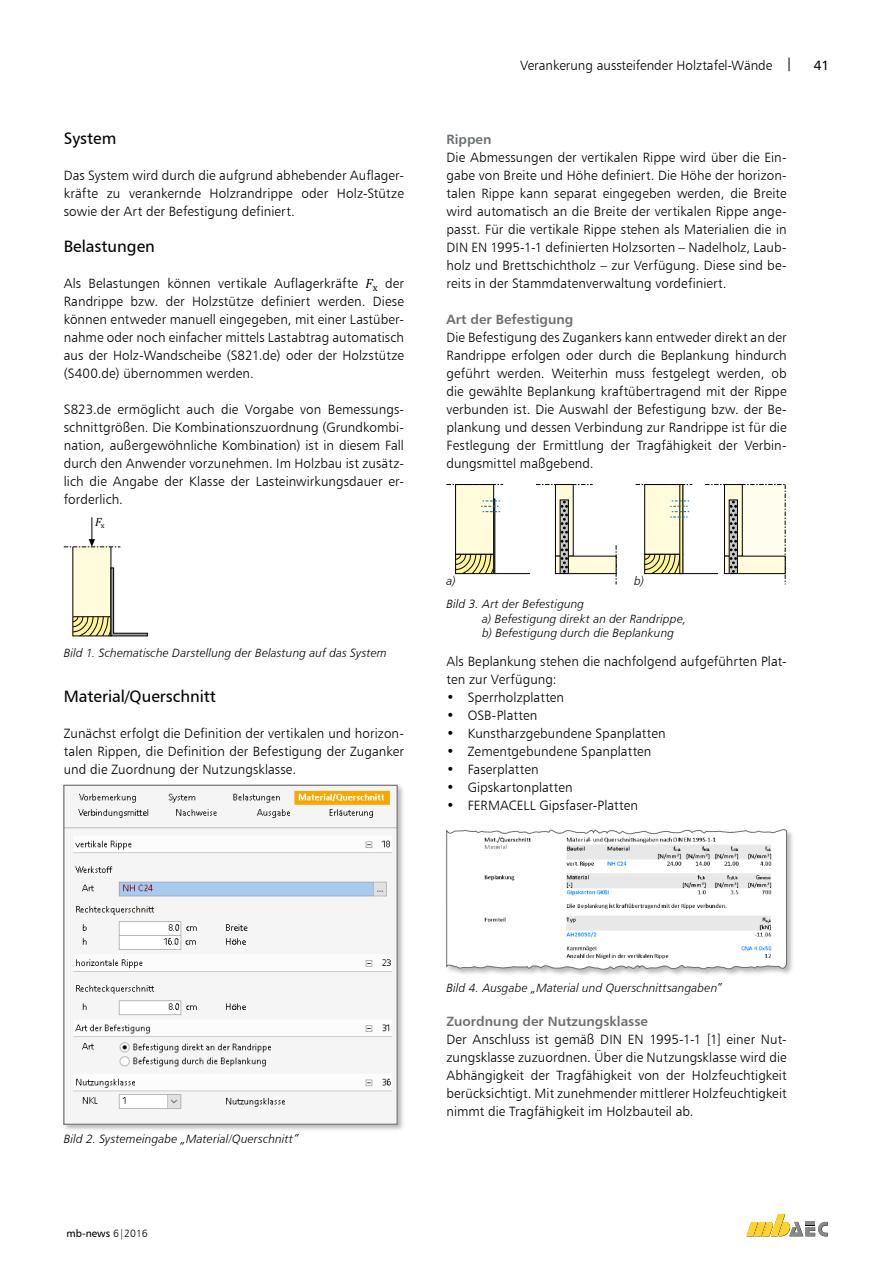
<style>
.page{position:relative;width:893px;height:1263px;background:#fff}
.page>*{position:absolute;margin:0;border:0;box-sizing:border-box;transform-origin:0 0}
.t1{font:16.5px "Humanist 777 BT Roman B";color:#000}
.t2{font:13.5px/18px "Humanist 777 BT Light B";letter-spacing:.005em;color:#000;text-align:justify}
.t3{font:13.5px "Humanist 777 BT Bold B";color:#6b6f72}
.t4{font:13.5px "Humanist 777 BT Roman B";color:#000}
.t5{font:12px/14.4px "Humanist 777 BT Light Italic B";letter-spacing:.01em;color:#000}
.t6{font:italic 12px "Cambria";color:#000}
.t7{font:10.5px "Humanist 777 BT Roman B";color:#000}
.s1{font-family:"Cambria";font-style:italic}
.s2{font-family:"Humanist 777 BT Roman B"}
.s3{font-family:"Humanist 777 BT Light B"}
</style>
<div class="page">
<svg style="left:746px;top:1214px;width:82px;height:23px"></svg>
<div style="left:645px;top:484px;width:38px;height:70px;background:#fffbdb"></div>
<div style="left:644px;top:484px;width:39px;height:71px;border:1px solid #000"></div>
<svg style="left:644px;top:554px;width:35px;height:20px"></svg>
<svg style="left:636px;top:484px;width:56px;height:1px"></svg>
<svg style="left:670px;top:501px;width:19px;height:17px"></svg>
<div style="left:456px;top:484px;width:38px;height:70px;background:#fffbdb"></div>
<div style="left:455px;top:484px;width:39px;height:71px;border:1px solid #000"></div>
<svg style="left:455px;top:554px;width:38px;height:20px"></svg>
<svg style="left:446px;top:484px;width:57px;height:1px"></svg>
<div style="left:493px;top:499px;width:2px;height:75px;border:1px solid #000"></div>
<hr style="left:495px;top:573px;width:35px;height:1px;background:#000">
<svg style="left:481px;top:501px;width:19px;height:11px"></svg>
<svg style="left:536px;top:484px;width:57px;height:1px"></svg>
<svg style="left:616px;top:545px;width:1px;height:39px"></svg>
<div style="left:555px;top:484px;width:18px;height:72px;background:#fffbdb"></div>
<div style="left:555px;top:484px;width:19px;height:72px;border:1px solid #000"></div>
<div style="left:555px;top:556px;width:61px;height:18px;background:#fffbdb"></div>
<div style="left:555px;top:556px;width:61px;height:18px;border:1px solid #000"></div>
<div style="left:560px;top:500px;width:9px;height:74px;border:1px solid #000"></div>
<svg style="left:561px;top:501px;width:7px;height:71px"></svg>
<svg style="left:705px;top:484px;width:81px;height:100px"></svg>
<hr style="left:683px;top:573px;width:35px;height:1px;background:#000">
<div style="left:445px;top:828px;width:349px;height:149px;background:#9c9e9f;opacity:.75"></div>
<svg style="left:446px;top:828px;width:341px;height:142px"></svg>
<div style="left:72px;top:546px;width:39px;height:71px;background:#fffbdb"></div>
<svg style="left:72px;top:567px;width:76px;height:70px"></svg>
<svg style="left:64px;top:517px;width:56px;height:31px"></svg>
<div style="left:62px;top:783px;width:343px;height:349px;background:#9c9e9f;opacity:.75"></div>
<img style="left:66px;top:787px;width:329px;height:335px">
<p class="t1" style="left:64px;top:128px;width:54px">System</p>
<p class="t2" style="left:64px;top:166px;width:342px">Das System wird durch die aufgrund abhebender Auflager&shy;kräfte zu verankernde Holzrandrippe oder Holz-Stütze sowie der Art der Befestigung definiert.</p>
<p class="t1" style="left:64px;top:236px;width:93px">Belastungen</p>
<p class="t2" style="left:64px;top:274px;width:342px">Als Belastungen können vertikale Auflagerkräfte <span class="s1">F</span><sub>x</sub> der Randrippe bzw. der Holzstütze definiert werden. Diese können entweder manuell eingegeben, mit einer Lastüber&shy;nahme oder noch einfacher mittels Lastabtrag automatisch aus der Holz-Wandscheibe (S821.de) oder der Holzstütze (S400.de) übernommen werden.</p>
<p class="t2" style="left:64px;top:400px;width:342px">S823.de ermöglicht auch die Vorgabe von Bemessungs&shy;schnittgrößen. Die Kombinationszuordnung (Grundkombi&shy;nation, außergewöhnliche Kombination) ist in diesem Fall durch den Anwender vorzunehmen. Im Holzbau ist zusätz&shy;lich die Angabe der Klasse der Lasteinwirkungsdauer er&shy;forderlich.</p>
<p class="t6" style="left:95px;top:513px;width:11px">F<sub>x</sub></p>
<p class="t5" style="left:64px;top:645px;width:324px">Bild 1. Schematische Darstellung der Belastung auf das System</p>
<p class="t1" style="left:64px;top:686px;width:154px">Material/Querschnitt</p>
<p class="t2" style="left:64px;top:724px;width:342px">Zunächst erfolgt die Definition der vertikalen und horizon&shy;talen Rippen, die Definition der Befestigung der Zuganker und die Zuordnung der Nutzungsklasse.</p>
<p class="t2" style="left:520px;top:56px;width:274px">Verankerung aussteifender Holztafel-Wände <span class="s2">|</span></p>
<p class="t4" style="left:814px;top:57px;width:17px">41</p>
<p class="t3" style="left:446px;top:131px;width:46px">Rippen</p>
<p class="t2" style="left:446px;top:148px;width:342px">Die Abmessungen der vertikalen Rippe wird über die Ein&shy;gabe von Breite und Höhe definiert. Die Höhe der horizon&shy;talen Rippe kann separat eingegeben werden, die Breite wird automatisch an die Breite der vertikalen Rippe ange&shy;passt. Für die vertikale Rippe stehen als Materialien die in DIN EN 1995-1-1 definierten Holzsorten – Nadelholz, Laub&shy;holz und Brettschichtholz – zur Verfügung. Diese sind be&shy;reits in der Stammdatenverwaltung vordefiniert.</p>
<p class="t3" style="left:446px;top:311px;width:128px">Art der Befestigung</p>
<p class="t2" style="left:446px;top:328px;width:342px">Die Befestigung des Zugankers kann entweder direkt an der Randrippe erfolgen oder durch die Beplankung hindurch geführt werden. Weiterhin muss festgelegt werden, ob die gewählte Beplankung kraftübertragend mit der Rippe verbunden ist. Die Auswahl der Befestigung bzw. der Be&shy;plankung und dessen Verbindung zur Randrippe ist für die Festlegung der Ermittlung der Tragfähigkeit der Verbin&shy;dungsmittel maßgebend.</p>
<p class="t5" style="left:446px;top:574px;width:11px">a)</p>
<p class="t5" style="left:634px;top:574px;width:12px">b)</p>
<p class="t5" style="left:482px;top:597px;width:206px;text-indent:-36px">Bild 3. Art der Befestigung<br>a) Befestigung direkt an der Randrippe, b) Befestigung durch die Beplankung</p>
<p class="t2" style="left:446px;top:652px;width:342px">Als Beplankung stehen die nachfolgend aufgeführten Plat&shy;ten zur Verfügung:</p>
<p class="t2" style="left:446px;top:688px;width:119px">• Sperrholzplatten</p>
<p class="t2" style="left:446px;top:706px;width:92px">• OSB-Platten</p>
<p class="t2" style="left:446px;top:724px;width:221px">• Kunstharzgebundene Spanplatten</p>
<p class="t2" style="left:446px;top:742px;width:206px">• Zementgebundene Spanplatten</p>
<p class="t2" style="left:446px;top:760px;width:94px">• Faserplatten</p>
<p class="t2" style="left:446px;top:778px;width:128px">• Gipskartonplatten</p>
<p class="t2" style="left:446px;top:796px;width:193px">• FERMACELL Gipsfaser-Platten</p>
<p class="t5" style="left:64px;top:1131px;width:236px">Bild 2. Systemeingabe „Material/Querschnitt”</p>
<p class="t7" style="left:67px;top:1227px;width:83px">mb-news <span class="s3">6|2016</span></p>
<p class="t5" style="left:446px;top:981px;width:277px">Bild 4. Ausgabe „Material und Querschnittsangaben”</p>
<p class="t3" style="left:446px;top:1013px;width:203px">Zuordnung der Nutzungsklasse</p>
<p class="t2" style="left:446px;top:1030px;width:342px">Der Anschluss ist gemäß DIN EN 1995-1-1 [1] einer Nut&shy;zungsklasse zuzuordnen. Über die Nutzungsklasse wird die Abhängigkeit der Tragfähigkeit von der Holzfeuchtigkeit berücksichtigt. Mit zunehmender mittlerer Holzfeuchtigkeit nimmt die Tragfähigkeit im Holzbauteil ab.</p>
</div>
